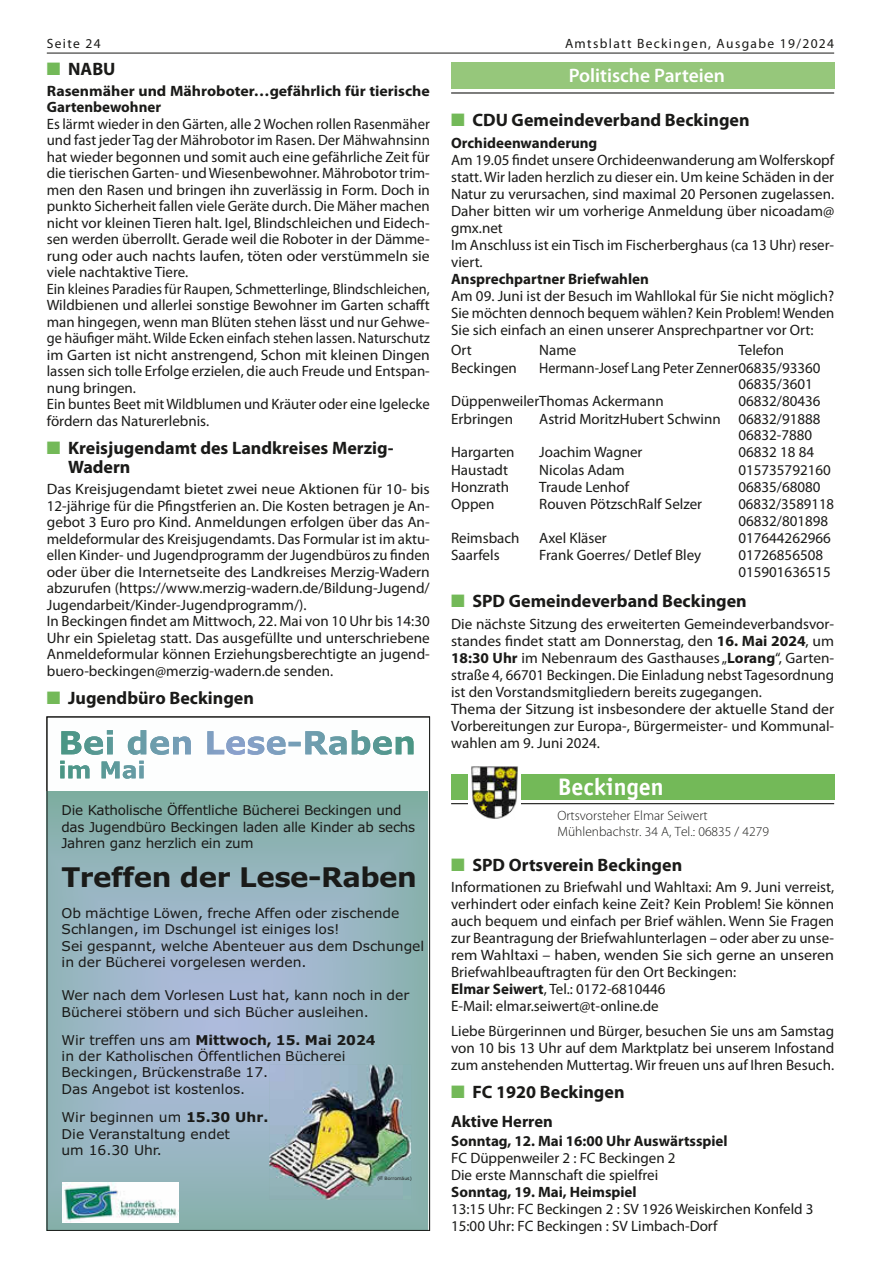
<style>
.page{position:relative;width:881px;height:1263px;background:#fff}
.page>*{position:absolute;margin:0;border:0;box-sizing:border-box;transform-origin:0 0}
.t1{font:700 27px "Gjwdyj Verdana";letter-spacing:-.015em;color:#1a1a18}
.t2{font:700 24px "Officina Sans LT";color:#fff}
.t3{font:600 19.5px "Myriad Pro";color:#fff}
.t4{font:700 18px/19.5px "Myriad Pro";color:#1a1a18}
.t5{font:700 16.5px "Myriad Pro";color:#1a1a18}
.t6{font:15px/17px "Myriad Pro";color:#1a1a18}
.t7{font:15px/16.5px "Myriad Pro";color:#1a1a18;scale:1.06 1}
.t8{font:700 15px "Myriad Pro";color:#1a1a18}
.t9{font:700 15px/16.5px "Myriad Pro";color:#1a1a18;scale:1.05 1}
.t10{font:15px "Myriad Pro";color:#1a1a18;scale:.94 1}
.t11{font:13.5px/16.5px "Dtpcsp Verdana";color:#1a1a18}
.t12{font:13.5px/16.5px "Dtpcsp Verdana";letter-spacing:-.02em;color:#1a1a18}
.t13{font:300 13.5px/16.2px "Myriad Pro";color:#1a1a18}
.t14{font:13.5px "Myriad Pro";letter-spacing:.1em;color:#1a1a18}
.t15{font:700 13.5px "Gjwdyj Verdana";color:#1a1a18}
.t16{font:4.5px "Dtpcsp Verdana";color:#1a1a18}
.s1{color:#73b958}
.s2{font-weight:700}
.s3{font-family:"Dtpcsp Verdana";font-weight:400}
.s4{font-family:"Gjwdyj Verdana";font-weight:700}
</style>
<div class="page">
<hr style="left:47px;top:53px;width:786px;height:1px;background:#1a1a18">
<div style="left:451px;top:62px;width:382px;height:27px;background:#96c77b"></div>
<hr style="left:451px;top:92px;width:382px;height:2px;background:#1a1a18">
<div style="left:451px;top:774px;width:382px;height:26px;background:#73b958"></div>
<hr style="left:451px;top:803px;width:382px;height:1px;background:#1a1a18">
<div style="left:468px;top:765px;width:52px;height:56px;background:#fff"></div>
<img style="left:471px;top:766px;width:47px;height:53px">
<svg style="left:49px;top:791px;width:378px;height:437px;background:#97b5bf"></svg>
<img style="left:269px;top:1064px;width:142px;height:135px">
<img style="left:383px;top:1176px;width:28px;height:5px">
<svg style="left:61px;top:730px;width:353px;height:25px"></svg>
<svg style="left:60px;top:760px;width:84px;height:19px"></svg>
<svg style="left:378px;top:1176px;width:5px;height:5px"></svg>
<img style="left:62px;top:1182px;width:116px;height:41px">
<p class="t14" style="left:47px;top:35px;width:55px">Seite 24</p>
<p class="t14" style="left:564px;top:35px;width:270px">Amtsblatt Beckingen, Ausgabe 19/2024</p>
<h3 class="t3" style="left:568px;top:63px;width:158px">Politische Parteien</h3>
<p class="t4" style="left:451px;top:110px;width:300px"><span class="s1">■</span> CDU Gemeindeverband Beckingen</p>
<p class="t8" style="left:451px;top:133px;width:148px">Orchideenwanderung</p>
<p class="t6" style="left:451px;top:151px;width:384px">Am 19.05 findet unsere Orchideenwanderung am Wolferskopf statt. Wir laden herzlich zu dieser ein. Um keine Schäden in der Natur zu verursachen, sind maximal 20 Personen zugelassen.<br>Daher bitten wir um vorherige Anmeldung über nicoadam@ gmx.net<br>Im Anschluss ist ein Tisch im Fischerberghaus (ca 13 Uhr) reser&shy;viert.</p>
<p class="t8" style="left:451px;top:269px;width:199px">Ansprechpartner Briefwahlen</p>
<p class="t6" style="left:451px;top:287px;width:384px;text-align:justify">Am 09. Juni ist der Besuch im Wahllokal für Sie nicht möglich?<br>Sie möchten dennoch bequem wählen? Kein Problem! Wenden Sie sich einfach an einen unserer Ansprechpartner vor Ort:</p>
<p class="t6" style="left:451px;top:342px;width:22px">Ort</p>
<p class="t6" style="left:539px;top:342px;width:39px">Name</p>
<p class="t6" style="left:738px;top:342px;width:47px">Telefon</p>
<p class="t6" style="left:451px;top:359px;width:67px">Beckingen</p>
<p class="t10" style="left:539px;top:358px;width:301px">Hermann-Josef Lang Peter Zenner06835/93360</p>
<p class="t6" style="left:738px;top:375px;width:76px">06835/3601</p>
<p class="t6" style="left:451px;top:393px;width:214px">DüppenweilerThomas Ackermann</p>
<p class="t6" style="left:738px;top:393px;width:84px">06832/80436</p>
<p class="t6" style="left:451px;top:410px;width:63px">Erbringen</p>
<p class="t6" style="left:738px;top:410px;width:84px;line-height:16.5px;text-indent:-199px">Astrid MoritzHubert Schwinn 06832/91888<br>06832-7880</p>
<p class="t6" style="left:451px;top:444px;width:65px">Hargarten</p>
<p class="t6" style="left:539px;top:444px;width:105px">Joachim Wagner</p>
<p class="t6" style="left:738px;top:444px;width:77px">06832 18 84</p>
<p class="t6" style="left:451px;top:461px;width:58px">Haustadt</p>
<p class="t6" style="left:539px;top:461px;width:87px">Nicolas Adam</p>
<p class="t6" style="left:738px;top:461px;width:94px">015735792160</p>
<p class="t6" style="left:451px;top:478px;width:60px">Honzrath</p>
<p class="t6" style="left:539px;top:478px;width:91px">Traude Lenhof</p>
<p class="t6" style="left:738px;top:478px;width:84px">06835/68080</p>
<p class="t6" style="left:451px;top:495px;width:45px">Oppen</p>
<p class="t6" style="left:539px;top:495px;width:164px">Rouven PötzschRalf Selzer</p>
<p class="t6" style="left:738px;top:496px;width:97px;line-height:16.5px">06832/3589118<br>06832/801898</p>
<p class="t6" style="left:451px;top:529px;width:70px">Reimsbach</p>
<p class="t6" style="left:539px;top:529px;width:69px">Axel Kläser</p>
<p class="t6" style="left:738px;top:529px;width:94px">017644262966</p>
<p class="t6" style="left:451px;top:546px;width:50px">Saarfels</p>
<p class="t6" style="left:539px;top:546px;width:163px">Frank Goerres/ Detlef Bley</p>
<p class="t6" style="left:738px;top:547px;width:94px;line-height:16.5px">01726856508<br>015901636515</p>
<p class="t4" style="left:451px;top:591px;width:297px"><span class="s1">■</span> SPD Gemeindeverband Beckingen</p>
<p class="t6" style="left:451px;top:615px;width:384px">Die nächste Sitzung des erweiterten Gemeindeverbandsvor&shy;standes findet statt am Donnerstag, den <span class="s2">16. Mai 2024</span>, um <span class="s2">18:30 Uhr</span> im Nebenraum des Gasthauses „<span class="s2">Lorang</span>“, Garten&shy;straße 4, 66701 Beckingen. Die Einladung nebst Tagesordnung ist den Vorstandsmitgliedern bereits zugegangen.<br>Thema der Sitzung ist insbesondere der aktuelle Stand der Vorbereitungen zur Europa-, Bürgermeister- und Kommunal&shy;wahlen am 9. Juni 2024.</p>
<h2 class="t2" style="left:557px;top:772px;width:107px">Beckingen</h2>
<p class="t13" style="left:557px;top:807px;width:213px">Ortsvorsteher Elmar Seiwert<br>Mühlenbachstr. 34 A, Tel.: 06835 / 4279</p>
<p class="t4" style="left:451px;top:854px;width:232px"><span class="s1">■</span> SPD Ortsverein Beckingen</p>
<p class="t6" style="left:451px;top:878px;width:384px">Informationen zu Briefwahl und Wahltaxi: Am 9. Juni verreist, verhindert oder einfach keine Zeit? Kein Problem! Sie können auch bequem und einfach per Brief wählen. Wenn Sie Fragen zur Beantragung der Briefwahlunterlagen – oder aber zu unse&shy;rem Wahltaxi – haben, wenden Sie sich gerne an unseren Briefwahlbeauftragten für den Ort Beckingen:<br><span class="s2">Elmar Seiwert</span>, Tel.: 0172-6810446<br>E-Mail: elmar.seiwert@t-online.de</p>
<p class="t6" style="left:451px;top:1022px;width:384px;text-align:justify">Liebe Bürgerinnen und Bürger, besuchen Sie uns am Samstag von 10 bis 13 Uhr auf dem Marktplatz bei unserem Infostand zum anstehenden Muttertag. Wir freuen uns auf Ihren Besuch.</p>
<p class="t4" style="left:451px;top:1082px;width:175px"><span class="s1">■</span> FC 1920 Beckingen</p>
<p class="t5" style="left:451px;top:1110px;width:103px">Aktive Herren</p>
<p class="t8" style="left:451px;top:1131px;width:278px">Sonntag, 12. Mai 16:00 Uhr Auswärtsspiel</p>
<p class="t6" style="left:451px;top:1149px;width:226px">FC Düppenweiler 2 : FC Beckingen 2<br>Die erste Mannschaft die spielfrei</p>
<p class="t8" style="left:451px;top:1182px;width:187px">Sonntag, 19. Mai, Heimspiel</p>
<p class="t6" style="left:451px;top:1200px;width:364px">13:15 Uhr: FC Beckingen 2 : SV 1926 Weiskirchen Konfeld 3<br>15:00 Uhr: FC Beckingen : SV Limbach-Dorf</p>
<p class="t4" style="left:47px;top:59px;width:70px"><span class="s1">■</span> NABU</p>
<p class="t9" style="left:47px;top:82px;width:366px">Rasenmäher und Mähroboter…gefährlich für tierische<br>Gartenbewohner</p>
<p class="t6" style="left:47px;top:115px;width:384px;line-height:16.5px">Es lärmt wieder in den Gärten, alle 2 Wochen rollen Rasenmäher und fast jeder Tag der Mährobotor im Rasen. Der Mähwahnsinn hat wieder begonnen und somit auch eine gefährliche Zeit für die tierischen Garten- und Wiesenbewohner. Mährobotor trim&shy;men den Rasen und bringen ihn zuverlässig in Form. Doch in punkto Sicherheit fallen viele Geräte durch. Die Mäher machen nicht vor kleinen Tieren halt. Igel, Blindschleichen und Eidech&shy;sen werden überrollt. Gerade weil die Roboter in der Dämme&shy;rung oder auch nachts laufen, töten oder verstümmeln sie viele nachtaktive Tiere.<br>Ein kleines Paradies für Raupen, Schmetterlinge, Blindschleichen, Wildbienen und allerlei sonstige Bewohner im Garten schafft man hingegen, wenn man Blüten stehen lässt und nur Gehwe&shy;ge häufiger mäht. Wilde Ecken einfach stehen lassen. Naturschutz im Garten ist nicht anstrengend, Schon mit kleinen Dingen lassen sich tolle Erfolge erzielen, die auch Freude und Entspan&shy;nung bringen.<br>Ein buntes Beet mit Wildblumen und Kräuter oder eine Igelecke fördern das Naturerlebnis.</p>
<p class="t4" style="left:68px;top:438px;width:327px;text-indent:-21px"><span class="s1">■</span> Kreisjugendamt des Landkreises Merzig-<br>Wadern</p>
<p class="t7" style="left:47px;top:481px;width:363px">Das Kreisjugendamt bietet zwei neue Aktionen für 10- bis 12-jährige für die Pfingstferien an. Die Kosten betragen je An&shy;gebot 3 Euro pro Kind. Anmeldungen erfolgen über das An&shy;meldeformular des Kreisjugendamts. Das Formular ist im aktu&shy;ellen Kinder- und Jugendprogramm der Jugendbüros zu finden oder über die Internetseite des Landkreises Merzig-Wadern abzurufen (https://www.merzig-wadern.de/Bildung-Jugend/ Jugendarbeit/Kinder-Jugendprogramm/).<br>In Beckingen findet am Mittwoch, 22. Mai von 10 Uhr bis 14:30<br>Uhr ein Spieletag statt. Das ausgefüllte und unterschriebene Anmeldeformular können Erziehungsberechtigte an jugend&shy;buero-beckingen@merzig-wadern.de senden.</p>
<p class="t4" style="left:47px;top:687px;width:209px"><span class="s1">■</span> Jugendbüro Beckingen</p>
<p class="t12" style="left:61px;top:802px;width:355px">Die Katholische Öffentliche Bücherei Beckingen und das Jugendbüro Beckingen laden alle Kinder ab sechs<br>Jahren ganz herzlich ein zum</p>
<h1 class="t1" style="left:61px;top:858px;width:357px">Treffen der Lese-Raben</h1>
<p class="t11" style="left:61px;top:905px;width:364px">Ob mächtige Löwen, freche Affen oder zischende Schlangen, im Dschungel ist einiges los!<br>Sei gespannt, welche Abenteuer aus dem Dschungel in der Bücherei vorgelesen werden.</p>
<p class="t11" style="left:61px;top:987px;width:349px">Wer nach dem Vorlesen Lust hat, kann noch in der<br>Bücherei stöbern und sich Bücher ausleihen.</p>
<p class="t15" style="left:61px;top:1030px;width:315px"><span class="s3">Wir treffen uns am</span> Mittwoch, 15. Mai 2024</p>
<p class="t11" style="left:61px;top:1048px;width:285px">in der Katholischen Öffentlichen Bücherei<br>Beckingen, Brückenstraße 17.<br>Das Angebot ist kostenlos.</p>
<p class="t11" style="left:61px;top:1109px;width:208px">Wir beginnen um <span class="s4">15.30 Uhr.<br></span>Die Veranstaltung endet<br>um 16.30 Uhr.</p>
<p class="t16" style="left:377px;top:1175px;width:36px">( Borromäus)</p>
</div>
